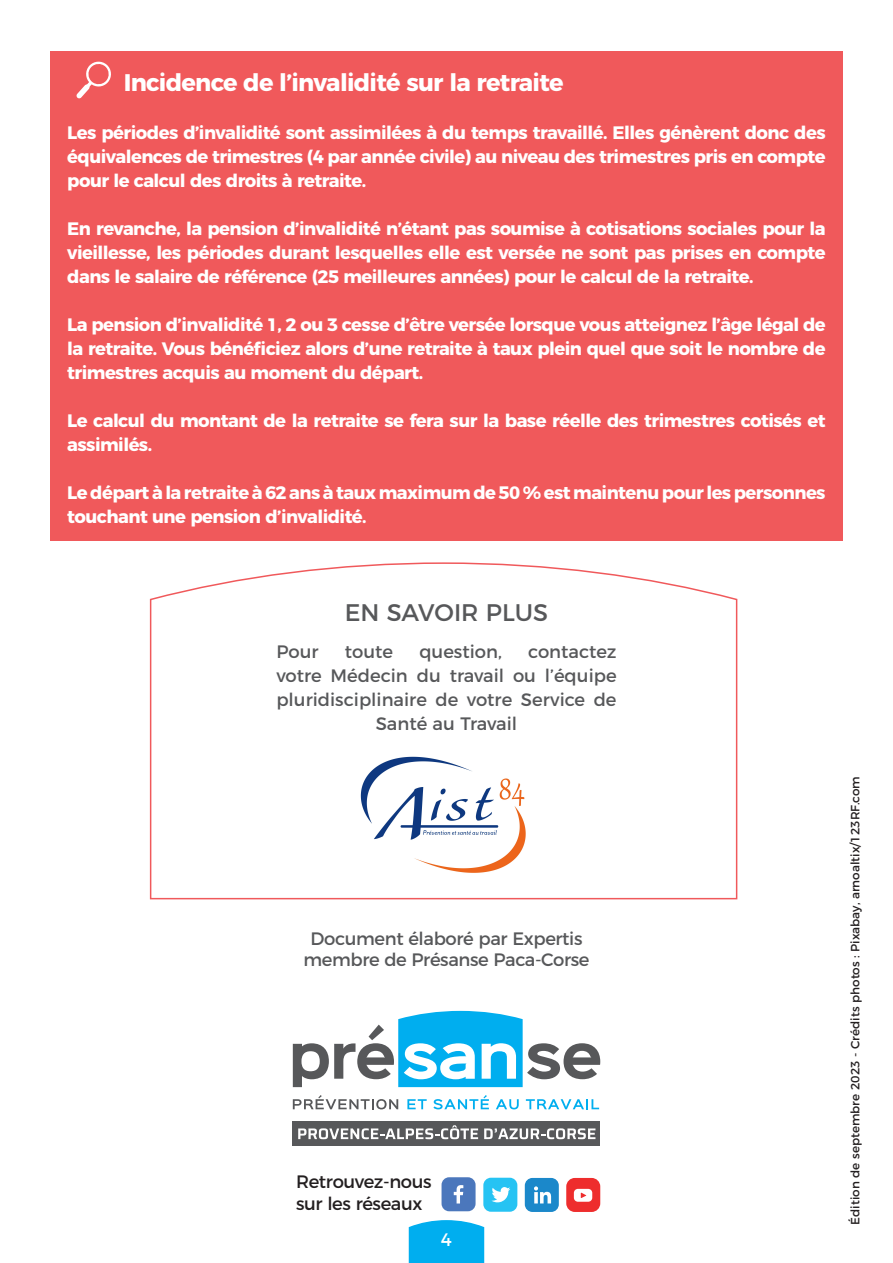
<style>
.page{position:relative;width:893px;height:1263px;background:#fff}
.page>*{position:absolute;margin:0;border:0;box-sizing:border-box;transform-origin:0 0}
.t1{font:700 24px "Montserrat";letter-spacing:-.03em;color:#fff}
.t2{font:24px "Montserrat";color:#57585a}
.t3{font:700 18px/24px "Montserrat";letter-spacing:-.03em;color:#fff;text-align:justify}
.t4{font:18px "Montserrat";color:#57585a}
.t5{font:18px/21.6px "Montserrat";letter-spacing:-.02em;color:#57585a;text-align:center}
.t6{font:18px/21.6px "Montserrat";letter-spacing:-.02em;color:#231f20}
.t7{font:18px "Montserrat";color:#fff}
.t8{font:12px "Montserrat";color:#231f20}
</style>
<div class="page">
<svg style="left:408px;top:1220px;width:77px;height:43px;background:#13b4f0"></svg>
<svg style="left:149px;top:562px;width:589px;height:338px"></svg>
<div style="left:50px;top:51px;width:793px;height:489px;background:#f0595b"></div>
<svg style="left:76px;top:61px;width:35px;height:38px"></svg>
<div style="left:442px;top:1177px;width:34px;height:34px;background:#4b77bc;border-radius:8px"></div>
<svg style="left:454px;top:1185px;width:9px;height:18px"></svg>
<div style="left:483px;top:1178px;width:34px;height:34px;background:#26c3f3;border-radius:8px"></div>
<svg style="left:491px;top:1187px;width:19px;height:15px"></svg>
<div style="left:525px;top:1178px;width:34px;height:34px;background:#1b88ca;border-radius:8px"></div>
<svg style="left:534px;top:1186px;width:17px;height:17px"></svg>
<svg style="left:293px;top:1095px;width:105px;height:14px"></svg>
<svg style="left:407px;top:1099px;width:20px;height:10px"></svg>
<svg style="left:433px;top:1095px;width:56px;height:14px"></svg>
<svg style="left:496px;top:1099px;width:23px;height:10px"></svg>
<svg style="left:526px;top:1099px;width:73px;height:10px"></svg>
<svg style="left:293px;top:1011px;width:307px;height:76px"></svg>
<div style="left:293px;top:1121px;width:307px;height:24px;background:#57585a"></div>
<svg style="left:298px;top:1125px;width:180px;height:14px"></svg>
<svg style="left:484px;top:1128px;width:111px;height:11px"></svg>
<div style="left:566px;top:1178px;width:34px;height:34px;background:#ee2d2d;border-radius:9px"></div>
<svg style="left:574px;top:1189px;width:18px;height:13px"></svg>
<img style="left:349px;top:745px;width:194px;height:137px">
<h1 class="t1" style="left:124px;top:63px;width:441px">Incidence de l’invalidité sur la retraite</h1>
<p class="t3" style="left:67px;top:119px;width:760px">Les périodes d’invalidité sont assimilées à du temps travaillé. Elles génèrent donc des équivalences de trimestres (4 par année civile) au niveau des trimestres pris en compte pour le calcul des droits à retraite.</p>
<p class="t3" style="left:67px;top:215px;width:760px">En revanche, la pension d’invalidité n’étant pas soumise à cotisations sociales pour la vieillesse, les périodes durant lesquelles elle est versée ne sont pas prises en compte dans le salaire de référence (25 meilleures années) pour le calcul de la retraite.</p>
<p class="t3" style="left:67px;top:311px;width:760px">La pension d’invalidité 1, 2 ou 3 cesse d’être versée lorsque vous atteignez l’âge légal de la retraite. Vous bénéficiez alors d’une retraite à taux plein quel que soit le nombre de trimestres acquis au moment du départ.</p>
<p class="t3" style="left:67px;top:407px;width:760px">Le calcul du montant de la retraite se fera sur la base réelle des trimestres cotisés et assimilés.</p>
<p class="t3" style="left:67px;top:479px;width:760px">Le départ à la retraite à 62 ans à taux maximum de 50 % est maintenu pour les personnes touchant une pension d’invalidité.</p>
<h1 class="t2" style="left:345px;top:593px;width:205px">EN SAVOIR PLUS</h1>
<p class="t4" style="left:276px;top:637px;width:44px">Pour</p>
<p class="t4" style="left:345px;top:637px;width:50px">toute</p>
<p class="t4" style="left:419px;top:637px;width:84px">question,</p>
<p class="t4" style="left:528px;top:637px;width:90px">contactez</p>
<p class="t4" style="left:276px;top:661px;width:342px">votre Médecin du travail ou l’équipe</p>
<p class="t4" style="left:276px;top:685px;width:342px">pluridisciplinaire de votre Service de</p>
<p class="t4" style="left:376px;top:709px;width:143px">Santé au Travail</p>
<p class="t5" style="left:303px;top:926px;width:288px">Document élaboré par Expertis membre de Présanse Paca-Corse</p>
<p class="t6" style="left:296px;top:1169px;width:137px">Retrouvez-nous sur les réseaux</p>
<p class="t7" style="left:441px;top:1225px;width:13px">4</p>
<p class="t8" style="left:846px;top:1225px;width:450px;rotate:-90deg">Édition de septembre 2023 - Crédits photos : Pixabay, arnoaltix/123RF.com</p>
</div>
